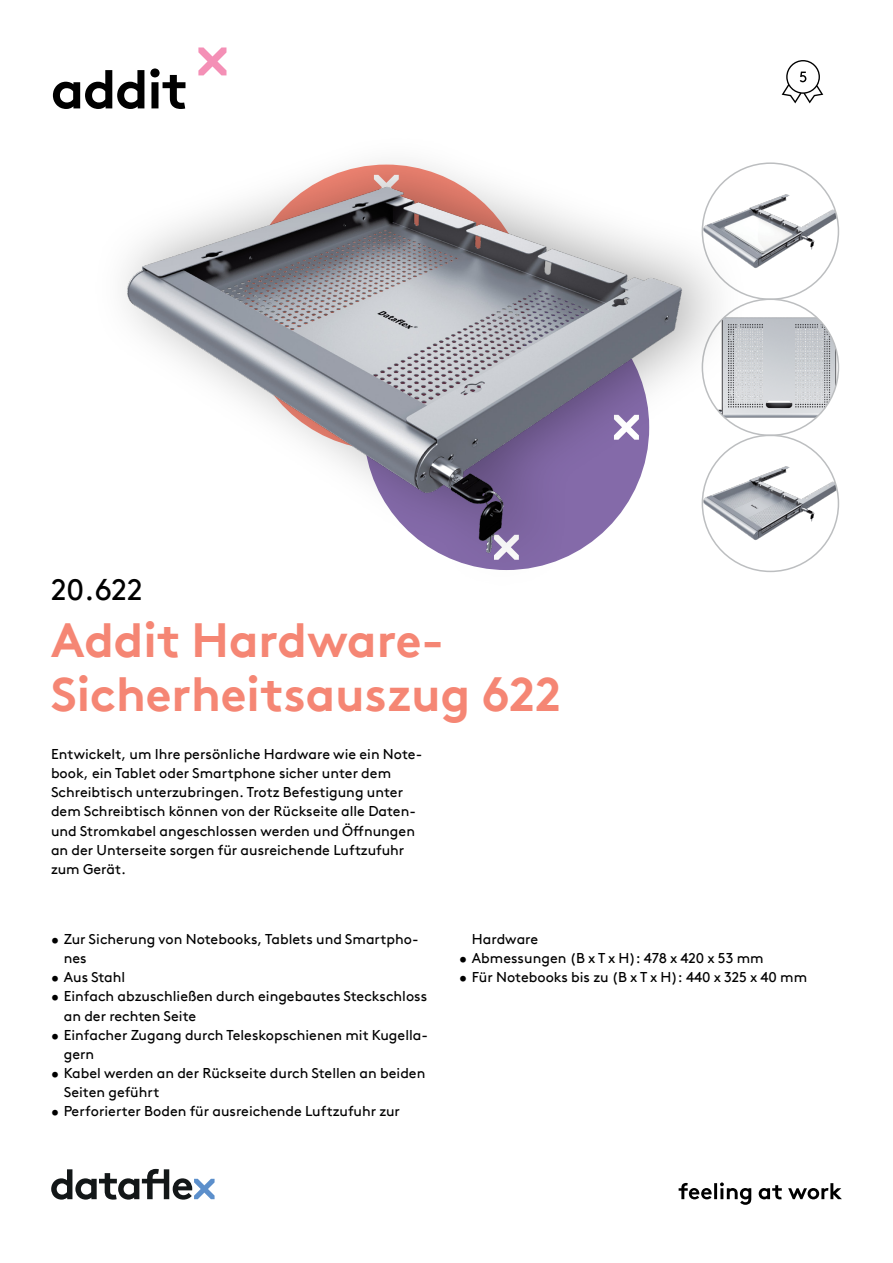
<style>
.page{position:relative;width:893px;height:1263px;background:#fff}
.page>*{position:absolute;margin:0;border:0;box-sizing:border-box;transform-origin:0 0}
.hoofdstuk{font:700 54px "Brown Pro TT";letter-spacing:-.02em;color:#000}
.productnaam{font:700 48px/54px "Brown Pro TT";color:#f58674}
.productnummer{font:30px "Brown Pro TT";color:#000}
.bullet_next{font:14.25px/19.2px "Brown Pro TT";color:#000}
.omschrijving{font:14.25px/19.2px "Brown Pro TT";color:#000}
.bullet_first{font:14.25px/19.2px "Brown Pro TT";color:#000}
</style>
<div class="page">
<svg style="left:51px;top:1169px;width:164px;height:30px"></svg>
<svg style="left:679px;top:1182px;width:163px;height:23px"></svg>
<svg style="left:198px;top:47px;width:28px;height:28px"></svg>
<img style="left:749px;top:193px;width:89px;height:77px">
<img style="left:749px;top:315px;width:89px;height:104px">
<img style="left:749px;top:465px;width:89px;height:77px">
<div style="left:89px;top:131px;width:660px;height:466px;background:#000;opacity:.35"></div>
<img style="left:120px;top:181px;width:570px;height:377px">
<svg style="left:782px;top:60px;width:41px;height:43px"></svg>
<p class="hoofdstuk" style="left:51px;top:46px;width:139px">addit</p>
<p class="productnummer" style="left:51px;top:566px;width:93px">20.622</p>
<p class="productnaam" style="left:51px;top:608px;width:511px">Addit Hardware-<br>Sicherheitsauszug 622</p>
<p class="omschrijving" style="left:51px;top:743px;width:373px">Entwickelt, um Ihre persönliche Hardware wie ein Note&shy;book, ein Tablet oder Smartphone sicher unter dem Schreibtisch unterzubringen. Trotz Befestigung unter dem Schreibtisch können von der Rückseite alle Daten&shy;und Stromkabel angeschlossen werden und Öffnungen an der Unterseite sorgen für ausreichende Luftzufuhr zum Gerät.</p>
<p class="bullet_first" style="left:64px;top:928px;width:356px;text-indent:-13px">• Zur Sicherung von Notebooks, Tablets und Smartpho&shy;nes</p>
<p class="bullet_next" style="left:51px;top:966px;width:76px">• Aus Stahl</p>
<p class="bullet_next" style="left:64px;top:986px;width:365px;text-indent:-13px">• Einfach abzuschließen durch eingebautes Steckschloss an der rechten Seite</p>
<p class="bullet_next" style="left:64px;top:1024px;width:366px;text-indent:-13px">• Einfacher Zugang durch Teleskopschienen mit Kugella&shy;gern</p>
<p class="bullet_next" style="left:64px;top:1062px;width:363px;text-indent:-13px">• Kabel werden an der Rückseite durch Stellen an beiden<br>Seiten geführt</p>
<p class="bullet_next" style="left:51px;top:1100px;width:351px">• Perforierter Boden für ausreichende Luftzufuhr zur</p>
<p class="bullet_next" style="left:472px;top:928px;width:68px">Hardware</p>
<p class="bullet_next" style="left:459px;top:947px;width:306px">• Abmessungen (B x T x H): 478 x 420 x 53 mm</p>
<p class="bullet_next" style="left:459px;top:966px;width:350px">• Für Notebooks bis zu (B x T x H): 440 x 325 x 40 mm</p>
</div>
